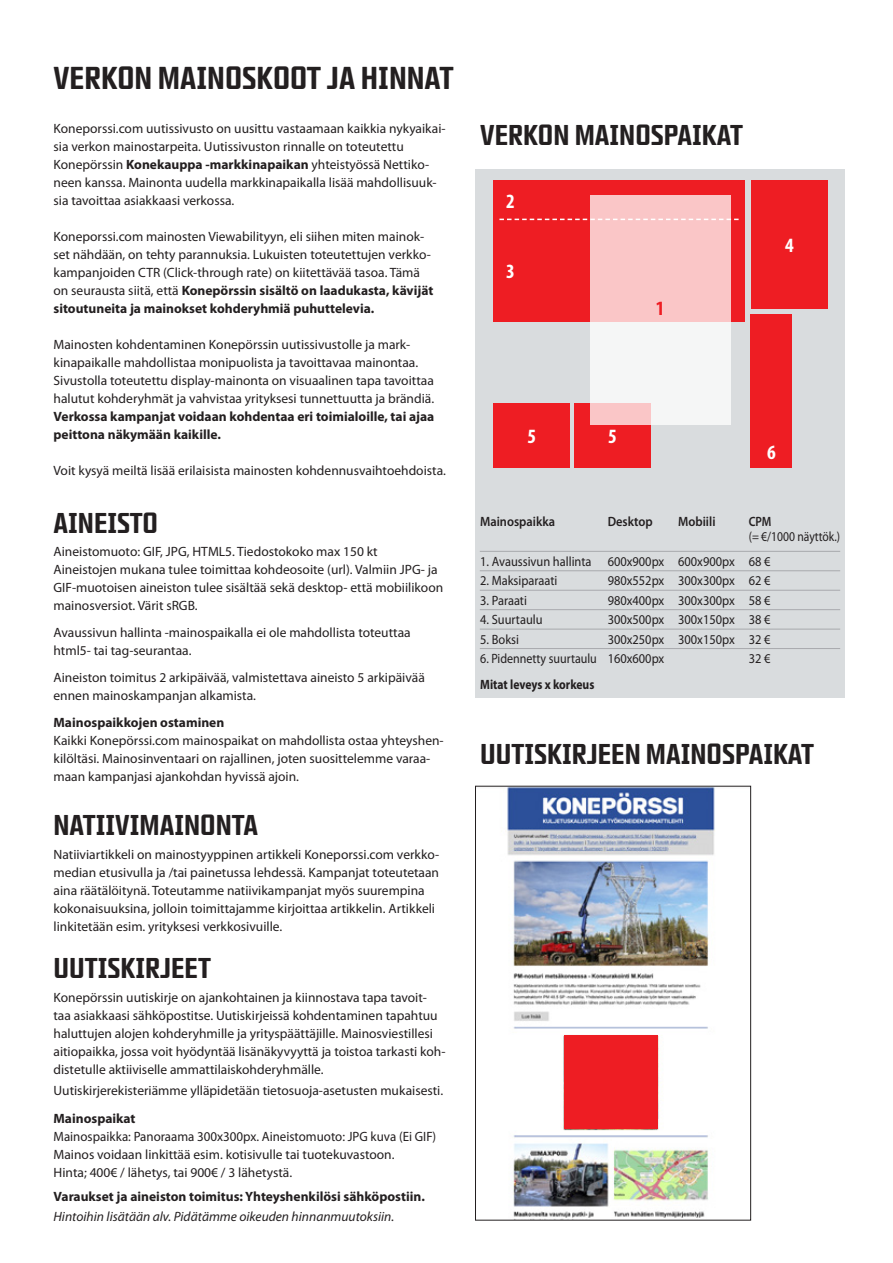
<style>
.page{position:relative;width:893px;height:1263px;background:#fff}
.page>*{position:absolute;margin:0;border:0;box-sizing:border-box;transform-origin:0 0}
.t1{font:500 31.5px "Capricorn OSF";color:#231f20}
.t2{font:500 28.5px "Capricorn OSF";color:#231f20}
.Mainospaikkanrot_201{font:700 condensed 20.4px "Myriad Pro";color:#fff}
.t3{font:700 condensed 20.4px "Myriad Pro";color:#ee1d23}
.t4{font:13.5px/18px "Myriad Pro";color:#231f20}
.t5{font:13.5px "Myriad Pro";color:#231f20;scale:.92 1}
.t6{font:700 13.5px "Myriad Pro";color:#231f20}
.t7{font:13.5px "Myriad Pro";color:#231f20;scale:.96 1}
.t8{font:italic 13.5px "Myriad Pro";color:#231f20}
.t9{font:13.5px "Myriad Pro";color:#231f20;scale:.89 1}
.t10{font:600 13.5px "Myriad Pro";color:#231f20;scale:.92 1}
.t11{font:700 13.5px "Myriad Pro";color:#231f20;scale:.86 1}
.t12{font:13.5px "Myriad Pro";color:#231f20;scale:.86 1}
.t13{font:600 13.5px "Myriad Pro";color:#231f20;scale:.86 1}
.s1{font-weight:700}
</style>
<div class="page">
<div style="left:475px;top:169px;width:369px;height:528px;background:#d9dcde"></div>
<div style="left:493px;top:180px;width:252px;height:142px;background:#ee1d23"></div>
<div style="left:751px;top:180px;width:77px;height:129px;background:#ee1d23"></div>
<div style="left:493px;top:404px;width:77px;height:64px;background:#ee1d23"></div>
<div style="left:574px;top:404px;width:77px;height:64px;background:#ee1d23"></div>
<div style="left:751px;top:314px;width:41px;height:154px;background:#ee1d23"></div>
<svg style="left:590px;top:196px;width:140px;height:229px;fill:#fac6c7"></svg>
<svg style="left:499px;top:219px;width:240px;height:1px"></svg>
<img style="left:475px;top:785px;width:276px;height:436px">
<hr style="left:480px;top:551px;width:360px;height:1px;background:#a8a9ad">
<hr style="left:480px;top:570px;width:360px;height:1px;background:#a8a9ad">
<hr style="left:480px;top:590px;width:360px;height:1px;background:#a8a9ad">
<hr style="left:480px;top:609px;width:360px;height:1px;background:#a8a9ad">
<hr style="left:480px;top:629px;width:360px;height:1px;background:#a8a9ad">
<hr style="left:480px;top:648px;width:360px;height:1px;background:#a8a9ad">
<div style="left:564px;top:1035px;width:94px;height:94px;background:#ee1d23"></div>
<p class="t1" style="left:54px;top:60px;width:402px">VERKON MAINOSKOOT JA HINNAT</p>
<p class="t4" style="left:54px;top:119px;width:394px">Koneporssi.com uutissivusto on uusittu vastaamaan kaikkia nykyaikai&shy;sia verkon mainostarpeita. Uutissivuston rinnalle on toteutettu</p>
<p class="t4" style="left:54px;top:155px;width:385px">Konepörssin <span class="s1">Konekauppa -markkinapaikan</span> yhteistyössä Nettiko&shy;neen kanssa. Mainonta uudella markkinapaikalla lisää mahdollisuuk&shy;sia tavoittaa asiakkaasi verkossa.</p>
<p class="t4" style="left:54px;top:227px;width:381px">Koneporssi.com mainosten Viewabilityyn, eli siihen miten mainok&shy;set nähdään, on tehty parannuksia. Lukuisten toteutettujen verkko&shy;kampanjoiden CTR (Click-through rate) on kiitettävää tasoa. Tämä on seurausta siitä, että <span class="s1">Konepörssin sisältö on laadukasta, kävijät sitoutuneita ja mainokset kohderyhmiä puhuttelevia.</span></p>
<p class="t4" style="left:54px;top:335px;width:382px">Mainosten kohdentaminen Konepörssin uutissivustolle ja mark&shy;kinapaikalle mahdollistaa monipuolista ja tavoittavaa mainontaa.<br>Sivustolla toteutettu display-mainonta on visuaalinen tapa tavoittaa halutut kohderyhmät ja vahvistaa yrityksesi tunnettuutta ja brändiä.<br><span class="s1">Verkossa kampanjat voidaan kohdentaa eri toimialoille, tai ajaa peittona näkymään kaikille.</span></p>
<p class="t4" style="left:54px;top:461px;width:394px">Voit kysyä meiltä lisää erilaisista mainosten kohdennusvaihtoehdoista.</p>
<p class="t2" style="left:54px;top:507px;width:106px">AINEISTO</p>
<p class="t4" style="left:54px;top:542px;width:326px">Aineistomuoto: GIF, JPG, HTML5. Tiedostokoko max 150 kt</p>
<p class="t4" style="left:54px;top:560px;width:391px">Aineistojen mukana tulee toimittaa kohdeosoite (url). Valmiin JPG- ja<br>GIF-muotoisen aineiston tulee sisältää sekä desktop- että mobiilikoon mainosversiot. Värit sRGB.</p>
<p class="t4" style="left:54px;top:623px;width:359px">Avaussivun hallinta -mainospaikalla ei ole mahdollista toteuttaa html5- tai tag-seurantaa.</p>
<p class="t4" style="left:54px;top:668px;width:373px">Aineiston toimitus 2 arkipäivää, valmistettava aineisto 5 arkipäivää ennen mainoskampanjan alkamista.</p>
<p class="t6" style="left:54px;top:714px;width:172px">Mainospaikkojen ostaminen</p>
<p class="t4" style="left:54px;top:731px;width:392px">Kaikki Konepörssi.com mainospaikat on mahdollista ostaa yhteyshen&shy;kilöltäsi. Mainosinventaari on rajallinen, joten suosittelemme varaa&shy;maan kampanjasi ajankohdan hyvissä ajoin.</p>
<p class="t2" style="left:54px;top:809px;width:206px">NATIIVIMAINONTA</p>
<p class="t4" style="left:54px;top:846px;width:387px">Natiiviartikkeli on mainostyyppinen artikkeli Koneporssi.com verkko&shy;median etusivulla ja /tai painetussa lehdessä. Kampanjat toteutetaan aina räätälöitynä. Toteutamme natiivikampanjat myös suurempina kokonaisuuksina, jolloin toimittajamme kirjoittaa artikkelin. Artikkeli linkitetään esim. yrityksesi verkkosivuille.</p>
<p class="t2" style="left:54px;top:951px;width:159px">UUTISKIRJEET</p>
<p class="t4" style="left:54px;top:989px;width:393px">Konepörssin uutiskirje on ajankohtainen ja kiinnostava tapa tavoit&shy;taa asiakkaasi sähköpostitse. Uutiskirjeissä kohdentaminen tapahtuu haluttujen alojen kohderyhmille ja yrityspäättäjille. Mainosviestillesi aitiopaikka, jossa voit hyödyntää lisänäkyvyyttä ja toistoa tarkasti koh&shy;distetulle aktiiviselle ammattilaiskohderyhmälle.</p>
<p class="t4" style="left:54px;top:1082px;width:391px">Uutiskirjerekisteriämme ylläpidetään tietosuoja-asetusten mukaisesti.</p>
<p class="t6" style="left:54px;top:1111px;width:84px">Mainospaikat</p>
<p class="t7" style="left:54px;top:1129px;width:400px">Mainospaikka: Panoraama 300x300px. Aineistomuoto: JPG kuva (Ei GIF)</p>
<p class="t4" style="left:54px;top:1146px;width:343px">Mainos voidaan linkittää esim. kotisivulle tai tuotekuvastoon.</p>
<p class="t4" style="left:54px;top:1164px;width:240px">Hinta; 400€ / lähetys, tai 900€ / 3 lähetystä.</p>
<p class="t6" style="left:54px;top:1189px;width:373px">Varaukset ja aineiston toimitus: Yhteyshenkilösi sähköpostiin.</p>
<p class="t8" style="left:54px;top:1209px;width:342px">Hintoihin lisätään alv. Pidätämme oikeuden hinnanmuutoksiin.</p>
<p class="t2" style="left:480px;top:119px;width:264px">VERKON MAINOSPAIKAT</p>
<p class="Mainospaikkanrot_201" style="left:506px;top:190px;width:10px">2</p>
<p class="Mainospaikkanrot_201" style="left:506px;top:260px;width:10px">3</p>
<h3 class="t3" style="left:656px;top:297px;width:10px">1</h3>
<p class="Mainospaikkanrot_201" style="left:527px;top:425px;width:10px">5</p>
<p class="Mainospaikkanrot_201" style="left:608px;top:425px;width:10px">5</p>
<p class="Mainospaikkanrot_201" style="left:785px;top:234px;width:10px">4</p>
<p class="Mainospaikkanrot_201" style="left:767px;top:441px;width:10px">6</p>
<p class="t10" style="left:480px;top:514px;width:83px">Mainospaikka</p>
<p class="t10" style="left:608px;top:514px;width:50px">Desktop</p>
<p class="t10" style="left:678px;top:514px;width:42px">Mobiili</p>
<p class="t13" style="left:749px;top:514px;width:28px">CPM</p>
<p class="t12" style="left:749px;top:530px;width:108px">(= €/1000 näyttök.)</p>
<p class="t5" style="left:480px;top:554px;width:317px">1. Avaussivun hallinta 600x900px 600x900px 68 €</p>
<p class="t5" style="left:480px;top:573px;width:85px">2. Maksiparaati</p>
<p class="t5" style="left:608px;top:573px;width:178px">980x552px 300x300px 62 €</p>
<p class="t5" style="left:480px;top:593px;width:52px">3. Paraati</p>
<p class="t5" style="left:608px;top:593px;width:178px">980x400px 300x300px 58 €</p>
<p class="t5" style="left:480px;top:612px;width:69px">4. Suurtaulu</p>
<p class="t5" style="left:608px;top:612px;width:178px">300x500px 300x150px 38 €</p>
<p class="t5" style="left:480px;top:632px;width:44px">5. Boksi</p>
<p class="t5" style="left:608px;top:632px;width:178px">300x250px 300x150px 32 €</p>
<p class="t9" style="left:480px;top:651px;width:208px">6. Pidennetty suurtaulu 160x600px</p>
<p class="t5" style="left:749px;top:651px;width:25px">32 €</p>
<p class="t11" style="left:480px;top:677px;width:134px">Mitat leveys x korkeus</p>
<p class="t2" style="left:480px;top:738px;width:336px">UUTISKIRJEEN MAINOSPAIKAT</p>
</div>
